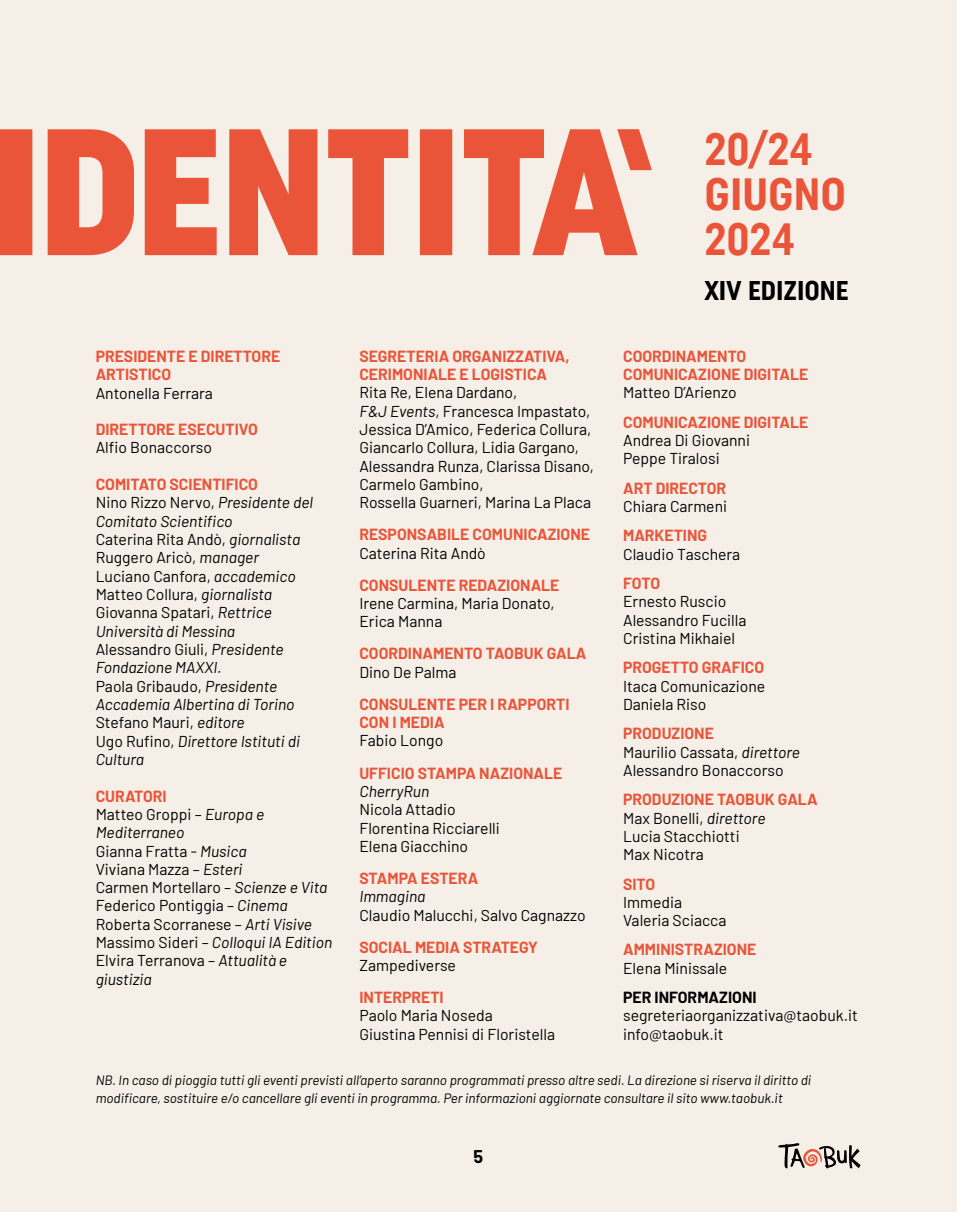
<style>
.page{position:relative;width:957px;height:1212px;background:#f5efe8}
.page>*{position:absolute;margin:0;border:0;box-sizing:border-box;transform-origin:0 0}
.t1{font:45px/45px "Uniform Condensed 4";color:#ea5539}
.t2{font:27px "Uniform Condensed 4";color:#000}
.t3{font:700 18px "Barlow";color:#000}
.t4{font:15.75px/18.2px "Barlow";color:#000}
.t5{font:italic 15.75px/18.2px "Barlow";color:#000}
.t6{font:700 15.75px/18.2px "Barlow";color:#ea5539}
.t7{font:700 15.75px "Barlow";color:#000}
.t8{font:italic 13.5px/18px "Barlow";color:#000}
.s1{font-weight:700;color:#ea5539}
.s2{font-style:italic}
.s3{font-weight:700;font-style:normal;color:#ea5539}
.s4{font-style:normal}
</style>
<div class="page">
<svg style="left:0;top:129px;width:637px;height:126px;fill:#ea5539"></svg>
<svg style="left:617px;top:129px;width:35px;height:41px"></svg>
<svg style="left:778px;top:1143px;width:83px;height:25px"></svg>
<h1 class="t1" style="left:704px;top:126px;width:143px">20/24<br>GIUGNO<br>2024</h1>
<h2 class="t2" style="left:704px;top:274px;width:146px">XIV EDIZIONE</h2>
<p class="t6" style="left:623px;top:346px;width:187px">COORDINAMENTO<br>COMUNICAZIONE DIGITALE</p>
<p class="t4" style="left:623px;top:382px;width:115px">Matteo D’Arienzo</p>
<p class="t6" style="left:623px;top:412px;width:187px">COMUNICAZIONE DIGITALE</p>
<p class="t4" style="left:623px;top:430px;width:128px">Andrea Di Giovanni<br>Peppe Tiralosi</p>
<p class="t6" style="left:623px;top:478px;width:105px">ART DIRECTOR</p>
<p class="t4" style="left:623px;top:496px;width:106px">Chiara Carmeni</p>
<p class="t6" style="left:623px;top:525px;width:86px">MARKETING</p>
<p class="t4" style="left:623px;top:544px;width:119px">Claudio Taschera</p>
<p class="t6" style="left:623px;top:573px;width:39px">FOTO</p>
<p class="t4" style="left:623px;top:591px;width:125px">Ernesto Ruscio<br>Alessandro Fucilla<br>Cristina Mikhaiel</p>
<p class="t6" style="left:623px;top:657px;width:143px">PROGETTO GRAFICO</p>
<p class="t4" style="left:623px;top:675px;width:143px">Itaca Comunicazione<br>Daniela Riso</p>
<p class="t4" style="left:623px;top:723px;width:178px"><span class="s1">PRODUZIONE<br></span>Maurilio Cassata, <span class="s2">direttore<br></span>Alessandro Bonaccorso</p>
<p class="t4" style="left:623px;top:789px;width:196px"><span class="s1">PRODUZIONE TAOBUK GALA<br></span>Max Bonelli, <span class="s2">direttore<br></span>Lucia Stacchiotti<br>Max Nicotra</p>
<p class="t6" style="left:623px;top:873px;width:34px">SITO</p>
<p class="t4" style="left:623px;top:892px;width:105px">Immedia<br>Valeria Sciacca</p>
<p class="t6" style="left:623px;top:939px;width:135px">AMMINISTRAZIONE</p>
<p class="t4" style="left:623px;top:958px;width:105px">Elena Minissale</p>
<p class="t7" style="left:623px;top:986px;width:135px">PER INFORMAZIONI</p>
<p class="t4" style="left:623px;top:1005px;width:236px">segreteriaorganizzativa@taobuk.it info@taobuk.it</p>
<p class="t8" style="left:96px;top:1070px;width:717px">NB. In caso di pioggia tutti gli eventi previsti all’aperto saranno programmati presso altre sedi. La direzione si riserva il diritto di modificare, sostituire e/o cancellare gli eventi in programma. Per informazioni aggiornate consultare il sito www.taobuk.it</p>
<p class="t6" style="left:359px;top:346px;width:212px">SEGRETERIA ORGANIZZATIVA,<br>CERIMONIALE E LOGISTICA</p>
<p class="t4" style="left:359px;top:382px;width:236px">Rita Re, Elena Dardano,<br><span class="s2">F&amp;J Events</span>, Francesca Impastato,<br>Jessica D’Amico, Federica Collura,<br>Giancarlo Collura, Lidia Gargano,<br>Alessandra Runza, Clarissa Disano,<br>Carmelo Gambino,<br>Rossella Guarneri, Marina La Placa</p>
<p class="t6" style="left:359px;top:524px;width:232px">RESPONSABILE COMUNICAZIONE</p>
<p class="t4" style="left:359px;top:543px;width:128px">Caterina Rita Andò</p>
<p class="t6" style="left:359px;top:575px;width:201px">CONSULENTE REDAZIONALE</p>
<p class="t4" style="left:359px;top:593px;width:197px">Irene Carmina, Maria Donato,<br>Erica Manna</p>
<p class="t6" style="left:359px;top:643px;width:229px">COORDINAMENTO TAOBUK GALA</p>
<p class="t4" style="left:359px;top:662px;width:99px">Dino De Palma</p>
<p class="t6" style="left:359px;top:694px;width:212px">CONSULENTE PER I RAPPORTI<br>CON I MEDIA</p>
<p class="t4" style="left:359px;top:730px;width:85px">Fabio Longo</p>
<p class="t6" style="left:359px;top:762px;width:204px">UFFICIO STAMPA NAZIONALE</p>
<p class="t5" style="left:359px;top:781px;width:71px">CherryRun</p>
<p class="t4" style="left:359px;top:799px;width:142px">Nicola Attadio<br>Florentina Ricciarelli<br>Elena Giacchino</p>
<p class="t6" style="left:359px;top:868px;width:120px">STAMPA ESTERA</p>
<p class="t5" style="left:359px;top:886px;width:68px">Immagina</p>
<p class="t4" style="left:359px;top:904px;width:228px">Claudio Malucchi, Salvo Cagnazzo</p>
<p class="t6" style="left:359px;top:936px;width:180px">SOCIAL MEDIA STRATEGY</p>
<p class="t4" style="left:359px;top:955px;width:98px">Zampediverse</p>
<p class="t6" style="left:359px;top:987px;width:86px">INTERPRETI</p>
<p class="t4" style="left:359px;top:1005px;width:197px">Paolo Maria Noseda<br>Giustina Pennisi di Floristella</p>
<p class="t6" style="left:96px;top:346px;width:186px">PRESIDENTE E DIRETTORE<br>ARTISTICO</p>
<p class="t4" style="left:96px;top:382px;width:119px">Antonella Ferrara</p>
<p class="t6" style="left:96px;top:419px;width:164px">DIRETTORE ESECUTIVO</p>
<p class="t4" style="left:96px;top:437px;width:118px">Alfio Bonaccorso</p>
<p class="t5" style="left:96px;top:474px;width:219px"><span class="s3">COMITATO SCIENTIFICO<br></span><span class="s4">Nino Rizzo Nervo,</span> Presidente del<br>Comitato Scientifico<br><span class="s4">Caterina Rita Andò,</span> giornalista<br><span class="s4">Ruggero Aricò,</span> manager<br><span class="s4">Luciano Canfora,</span> accademico<br><span class="s4">Matteo Collura,</span> giornalista<br><span class="s4">Giovanna Spatari,</span> Rettrice<br>Università di Messina<br><span class="s4">Alessandro Giuli,</span> Presidente<br>Fondazione MAXXI.<br><span class="s4">Paola Gribaudo,</span> Presidente<br>Accademia Albertina di Torino<br><span class="s4">Stefano Mauri,</span> editore<br><span class="s4">Ugo Rufino,</span> Direttore Istituti di<br>Cultura</p>
<p class="t4" style="left:96px;top:785px;width:238px"><span class="s1">CURATORI<br></span>Matteo Groppi – <span class="s2">Europa e<br>Mediterraneo<br></span>Gianna Fratta - <span class="s2">Musica<br></span>Viviana Mazza – <span class="s2">Esteri<br></span>Carmen Mortellaro – <span class="s2">Scienze e Vita<br></span>Federico Pontiggia – <span class="s2">Cinema<br></span>Roberta Scorranese – <span class="s2">Arti Visive<br></span>Massimo Sideri – <span class="s2">Colloqui IA Edition<br></span>Elvira Terranova – <span class="s2">Attualità e giustizia</span></p>
<p class="t3" style="left:473px;top:1143px;width:11px">5</p>
</div>
